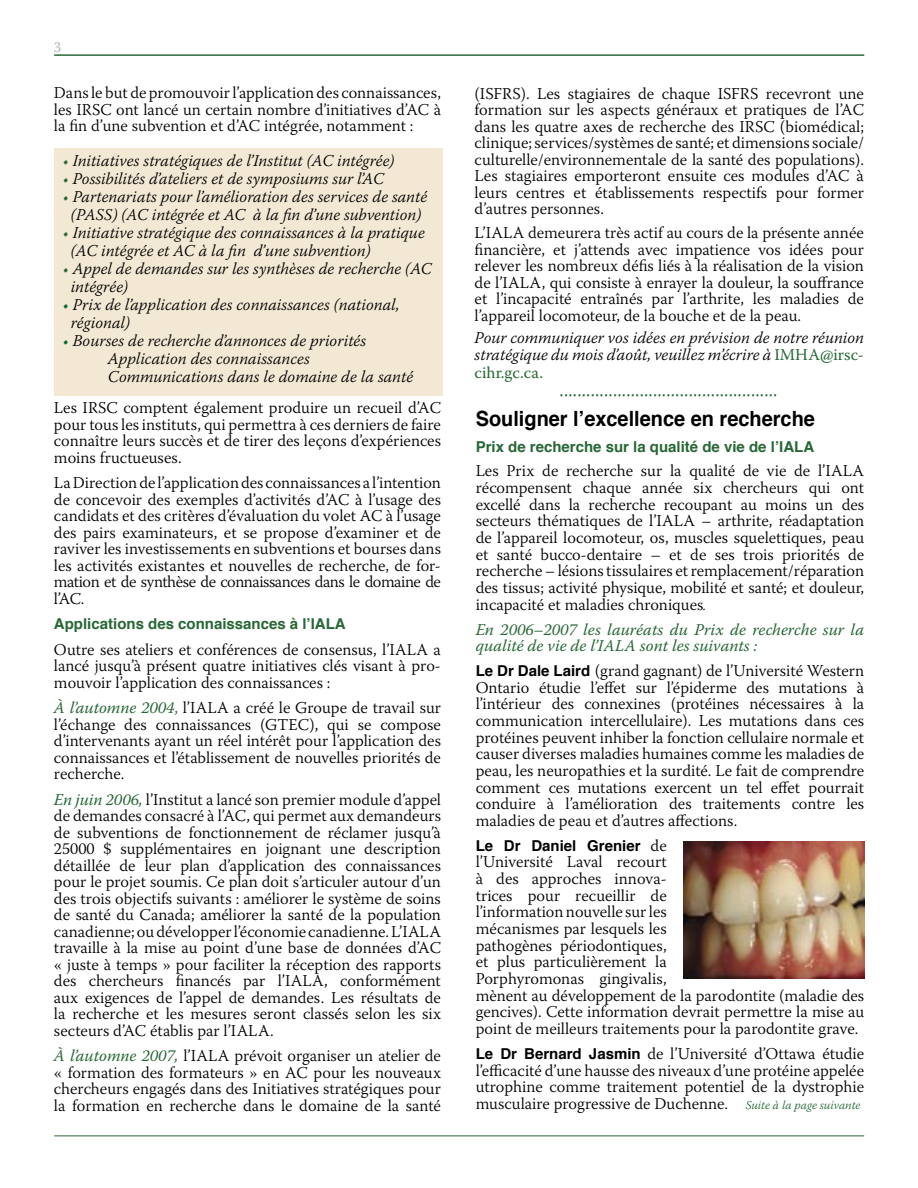
<style>
.page{position:relative;width:918px;height:1188px;background:#fff}
.page>*{position:absolute;margin:0;border:0;box-sizing:border-box;transform-origin:0 0}
.t1{font:italic 21px "Stone Print";color:#276735}
.t2{font:700 21px "Helvetica";color:#000;scale:.95 1}
.t3{font:300 16.5px/16.5px "Warnock Pro";color:#000;text-align:justify}
.t4{font:italic 300 16.5px/18px "Warnock Pro";color:#000}
.t5{font:italic 16.5px/16.6px "Warnock Pro";color:#276735}
.t6{font:16.5px "Warnock Pro";color:#276735}
.t7{font:700 15px "Helvetica";color:#276735}
.t8{font:700 15px "Helvetica";color:#000}
.t9{font:300 15px "Warnock Pro";color:#aaa}
.s1{color:#276735}
.s2{color:#006532}
.s3{font-weight:400;font-style:italic;color:#276735}
.s4{font-weight:400;font-style:normal;color:#276735}
.s5{font-family:"Warnock Pro Light It Disp";font-weight:400}
.s6{font-family:"Helvetica";font-weight:700;font-size:15px}
.s7{font-family:"Warnock Pro";font-weight:300;font-size:16.5px}
.s8{font-style:italic;font-size:12px;color:#276735}
</style>
<div class="page">
<div style="left:54px;top:148px;width:389px;height:247px;background:#f3e8d4"></div>
<hr style="left:54px;top:55px;width:810px;height:1px;background:#276735">
<hr style="left:54px;top:1136px;width:810px;height:1px;background:#276735">
<img style="left:683px;top:842px;width:181px;height:136px">
<p class="t9" style="left:54px;top:38px;width:9px">3</p>
<p class="t3" style="left:54px;top:85px;width:389px">Dans le but de promouvoir l’application des connaissances, les IRSC ont lancé un certain nombre d’initiatives d’AC à la fin d’une subvention et d’AC intégrée, notamment :</p>
<p class="t4" style="left:63px;top:151px;width:333px"><span class="s1">•</span> Initiatives stratégiques de l’Institut (AC intégrée)</p>
<p class="t4" style="left:63px;top:169px;width:322px"><span class="s1">•</span> Possibilités d’ateliers et de symposiums sur l’AC</p>
<p class="t4" style="left:63px;top:187px;width:366px;text-align:center"><span class="s1">•</span> Partenariats pour l’amélioration des services de santé (PASS) (AC intégrée et AC à la fin d’une subvention)</p>
<p class="t4" style="left:71px;top:223px;width:356px;text-indent:-8px"><span class="s1">•</span> Initiative stratégique des connaissances à la pratique (AC intégrée et AC à la fin d’une subvention)</p>
<p class="t4" style="left:71px;top:259px;width:363px;text-indent:-8px"><span class="s1">•</span> Appel de demandes sur les synthèses de recherche (AC intégrée)</p>
<p class="t4" style="left:71px;top:295px;width:330px;text-indent:-8px"><span class="s2">•</span> Prix de l’application des connaissances (national, régional)</p>
<p class="t4" style="left:63px;top:331px;width:305px"><span class="s2">•</span> Bourses de recherche d’annonces de priorités</p>
<p class="t4" style="left:108px;top:349px;width:203px">Application des connaissances</p>
<p class="t4" style="left:108px;top:367px;width:307px">Communications dans le domaine de la santé</p>
<p class="t3" style="left:54px;top:400px;width:389px">Les IRSC comptent également produire un recueil d’AC pour tous les instituts, qui permettra à ces derniers de faire connaître leurs succès et de tirer des leçons d’expériences moins fructueuses.</p>
<p class="t3" style="left:54px;top:475px;width:389px">La Direction de l’application des connaissances a l’intention de concevoir des exemples d’activités d’AC à l’usage des candidats et des critères d’évaluation du volet AC à l’usage des pairs examinateurs, et se propose d’examiner et de raviver les investissements en subventions et bourses dans les activités existantes et nouvelles de recherche, de for&shy;mation et de synthèse de connaissances dans le domaine de l’AC.</p>
<p class="t7" style="left:54px;top:614px;width:293px">Applications des connaissances à lʼIALA</p>
<p class="t3" style="left:54px;top:641px;width:389px">Outre ses ateliers et conférences de consensus, l’IALA a lancé jusqu’à présent quatre initiatives clés visant à pro&shy;mouvoir l’application des connaissances :</p>
<p class="t3" style="left:54px;top:700px;width:389px"><span class="s3">À l’automne 2004</span><span class="s1">,</span> l’IALA a créé le Groupe de travail sur l’échange des connaissances (GTEC), qui se compose d’intervenants ayant un réel intérêt pour l’application des connaissances et l’établissement de nouvelles priorités de recherche.</p>
<p class="t3" style="left:54px;top:791px;width:389px"><span class="s3">En juin 2006,</span> l’Institut a lancé son premier module d’appel de demandes consacré à l’AC, qui permet aux demandeurs de subventions de fonctionnement de réclamer jusqu’à 25000 $ supplémentaires en joignant une description détaillée de leur plan d’application des connaissances pour le projet soumis. Ce plan doit s’articuler autour d’un des trois objectifs suivants : améliorer le système de soins de santé du Canada; améliorer la santé de la population canadienne; ou développer l’économie canadienne. L’IALA travaille à la mise au point d’une base de données d’AC « juste à temps » pour faciliter la réception des rapports des chercheurs financés par l’IALA, conformément aux exigences de l’appel de demandes. Les résultats de la recherche et les mesures seront classés selon les six secteurs d’AC établis par l’IALA.</p>
<p class="t3" style="left:54px;top:1048px;width:389px"><span class="s3">À l’automne 2007,</span> l’IALA prévoit organiser un atelier de « formation des formateurs » en AC pour les nouveaux chercheurs engagés dans des Initiatives stratégiques pour la formation en recherche dans le domaine de la santé</p>
<p class="t3" style="left:475px;top:85px;width:391px">(ISFRS). Les stagiaires de chaque ISFRS recevront une formation sur les aspects généraux et pratiques de l’AC dans les quatre axes de recherche des IRSC (biomédical; clinique; services/systèmes de santé; et dimensions sociale/ culturelle/environnementale de la santé des populations).<br>Les stagiaires emporteront ensuite ces modules d’AC à leurs centres et établissements respectifs pour former d’autres personnes.</p>
<p class="t3" style="left:475px;top:224px;width:391px">L’IALA demeurera très actif au cours de la présente année financière, et j’attends avec impatience vos idées pour relever les nombreux défis liés à la réalisation de la vision de l’IALA, qui consiste à enrayer la douleur, la souffrance et l’incapacité entraînés par l’arthrite, les maladies de l’appareil locomoteur, de la bouche et de la peau.</p>
<p class="t4" style="left:475px;top:329px;width:391px;line-height:16.5px">Pour communiquer vos idées en prévision de notre réunion stratégique du mois d’août, veuillez m’écrire à <span class="s4">IMHA@irsc-</span></p>
<p class="t6" style="left:475px;top:363px;width:70px">cihr.gc.ca.</p>
<p class="t1" style="left:560px;top:377px;width:220px">.................................................</p>
<p class="t2" style="left:476px;top:405px;width:359px">Souligner lʼexcellence en recherche</p>
<p class="t7" style="left:476px;top:436px;width:340px">Prix de recherche sur la qualité de vie de lʼIALA</p>
<p class="t3" style="left:476px;top:462px;width:390px">Les Prix de recherche sur la qualité de vie de l’IALA récompensent chaque année six chercheurs qui ont excellé dans la recherche recoupant au moins un des secteurs thématiques de l’IALA – arthrite, réadaptation de l’appareil locomoteur, os, muscles squelettiques, peau et santé bucco-dentaire – et de ses trois priorités de recherche – lésions tissulaires et remplacement/réparation des tissus; activité physique, mobilité et santé; et douleur, incapacité et maladies chroniques<span class="s5">.</span></p>
<p class="t5" style="left:476px;top:620px;width:390px">En 2006–2007 les lauréats du Prix de recherche sur la qualité de vie de l’IALA sont les suivants :</p>
<p class="t3" style="left:476px;top:662px;width:390px"><span class="s6">Le Dr Dale Laird</span> (grand gagnant) de l’Université Western Ontario étudie l’effet sur l’épiderme des mutations à l’intérieur des connexines (protéines nécessaires à la communication intercellulaire). Les mutations dans ces protéines peuvent inhiber la fonction cellulaire normale et causer diverses maladies humaines comme les maladies de peau, les neuropathies et la surdité. Le fait de comprendre comment ces mutations exercent un tel effet pourrait conduire à l’amélioration des traitements contre les maladies de peau et d’autres affections.</p>
<p class="t8" style="left:476px;top:835px;width:193px">Le Dr Daniel Grenier <span class="s7">de</span></p>
<p class="t3" style="left:476px;top:853px;width:390px;text-align:left">l’Université Laval recourt<br>à des approches innova-<br>trices pour recueillir de<br>l’information nouvelle sur les<br>mécanismes par lesquels les<br>pathogènes périodontiques,<br>et plus particulièrement la<br>Porphyromonas gingivalis,<br>mènent au développement de la parodontite (maladie des gencives). Cette information devrait permettre la mise au point de meilleurs traitements pour la parodontite grave.</p>
<p class="t3" style="left:476px;top:1045px;width:390px"><span class="s6">Le Dr Bernard Jasmin</span> de l’Université d’Ottawa étudie l’efficacité d’une hausse des niveaux d’une protéine appelée utrophine comme traitement potentiel de la dystrophie musculaire progressive de Duchenne. <span class="s8">Suite à la page suivante</span></p>
</div>
